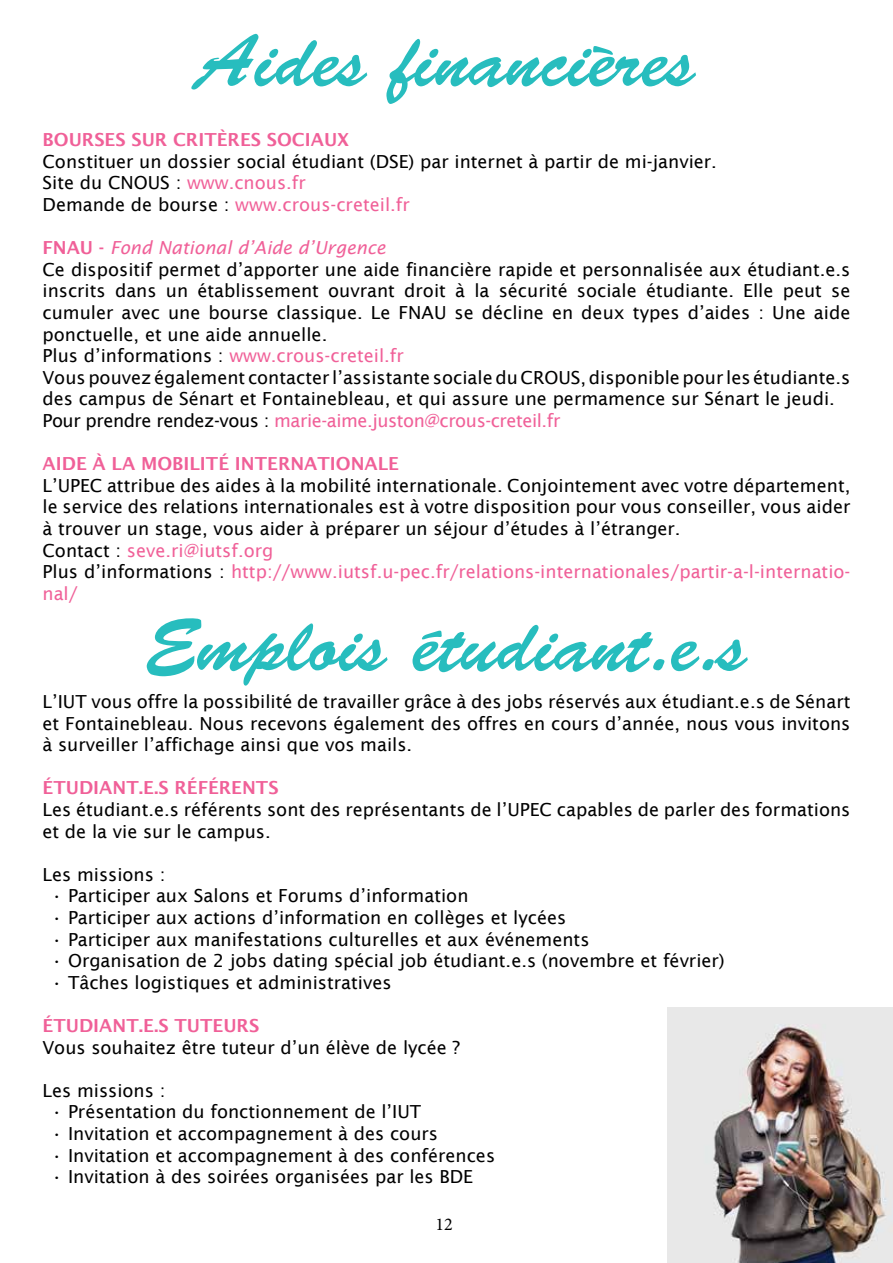
<style>
.page{position:relative;width:893px;height:1263px;background:#fff}
.page>*{position:absolute;margin:0;border:0;box-sizing:border-box;transform-origin:0 0}
.t1{font:75px "Brush Script Std";color:#27bdbe}
.t2{font:18px/21.6px "Lucida Sans";color:#000}
.t3{font:600 18px "Lucida Sans";color:#f06098}
.t4{font:18px "Minion Pro";color:#000}
.s1{color:#f06098}
.s2{font-weight:600;color:#f06098}
.s3{font-style:italic;color:#f06098}
.s4{color:#000101}
</style>
<div class="page">
<img style="left:668px;top:1008px;width:225px;height:255px">
<h1 class="t1" style="left:197px;top:19px;width:501px">Aides financières</h1>
<p class="t3" style="left:43px;top:130px;width:308px">BOURSES SUR CRITÈRES SOCIAUX</p>
<p class="t2" style="left:43px;top:151px;width:676px">Constituer un dossier social étudiant (DSE) par internet à partir de mi-janvier.<br>Site du CNOUS : <span class="s1">www.cnous.fr<br></span>Demande de bourse : <span class="s1">www.crous-creteil.fr</span></p>
<p class="t2" style="left:43px;top:237px;width:809px"><span class="s2">FNAU -</span> <span class="s3">Fond National d’Aide d’Urgence<br></span>Ce dispositif permet d’apporter une aide financière rapide et personnalisée aux étudiant.e.s inscrits dans un établissement ouvrant droit à la sécurité sociale étudiante. Elle peut se cumuler avec une bourse classique. Le FNAU se décline en deux types d’aides : Une aide ponctuelle, et une aide annuelle.<br>Plus d’informations : <span class="s1">www.crous-creteil.fr<br></span><span class="s4">Vous pouvez également contacter l’assistante sociale du CROUS, disponible pour les étudiante.s des campus de Sénart et Fontainebleau, et qui assure une permamence sur Sénart le jeudi.<br>Pour prendre rendez-vous :</span> <span class="s1">marie-aime.juston@crous-creteil.fr</span></p>
<p class="t3" style="left:43px;top:454px;width:358px">AIDE À LA MOBILITÉ INTERNATIONALE</p>
<p class="t2" style="left:43px;top:475px;width:809px">L’UPEC attribue des aides à la mobilité internationale. Conjointement avec votre département, le service des relations internationales est à votre disposition pour vous conseiller, vous aider à trouver un stage, vous aider à préparer un séjour d’études à l’étranger.<br>Contact : <span class="s1">seve.ri@iutsf.org<br></span>Plus d’informations : <span class="s1">http://www.iutsf.u-pec.fr/relations-internationales/partir-a-l-internatio&shy;nal/</span></p>
<h1 class="t1" style="left:145px;top:604px;width:604px">Emplois étudiant.e.s</h1>
<p class="t2" style="left:43px;top:691px;width:809px;text-align:justify">L’IUT vous offre la possibilité de travailler grâce à des jobs réservés aux étudiant.e.s de Sénart et Fontainebleau. Nous recevons également des offres en cours d’année, nous vous invitons à surveiller l’affichage ainsi que vos mails.</p>
<p class="t3" style="left:43px;top:778px;width:238px">ÉTUDIANT.E.S RÉFÉRENTS</p>
<p class="t2" style="left:43px;top:799px;width:809px">Les étudiant.e.s référents sont des représentants de l’UPEC capables de parler des formations et de la vie sur le campus.</p>
<p class="t2" style="left:43px;top:863px;width:124px">Les missions :</p>
<p class="t2" style="left:51px;top:885px;width:419px">• Participer aux Salons et Forums d’information</p>
<p class="t2" style="left:51px;top:907px;width:517px">• Participer aux actions d’information en collèges et lycées</p>
<p class="t2" style="left:51px;top:928px;width:540px">• Participer aux manifestations culturelles et aux événements</p>
<p class="t2" style="left:51px;top:950px;width:675px">• Organisation de 2 jobs dating spécial job étudiant.e.s (novembre et février)</p>
<p class="t2" style="left:51px;top:971px;width:342px">• Tâches logistiques et administratives</p>
<p class="t3" style="left:43px;top:1015px;width:218px">ÉTUDIANT.E.S TUTEURS</p>
<p class="t2" style="left:43px;top:1036px;width:419px">Vous souhaitez être tuteur d’un élève de lycée ?</p>
<p class="t2" style="left:43px;top:1079px;width:124px">Les missions :</p>
<p class="t2" style="left:51px;top:1101px;width:372px">• Présentation du fonctionnement de l’IUT</p>
<p class="t2" style="left:51px;top:1123px;width:389px">• Invitation et accompagnement à des cours</p>
<p class="t2" style="left:51px;top:1144px;width:446px">• Invitation et accompagnement à des conférences</p>
<p class="t2" style="left:51px;top:1166px;width:424px">• Invitation à des soirées organisées par les BDE</p>
<p class="t4" style="left:436px;top:1212px;width:19px">12</p>
</div>
